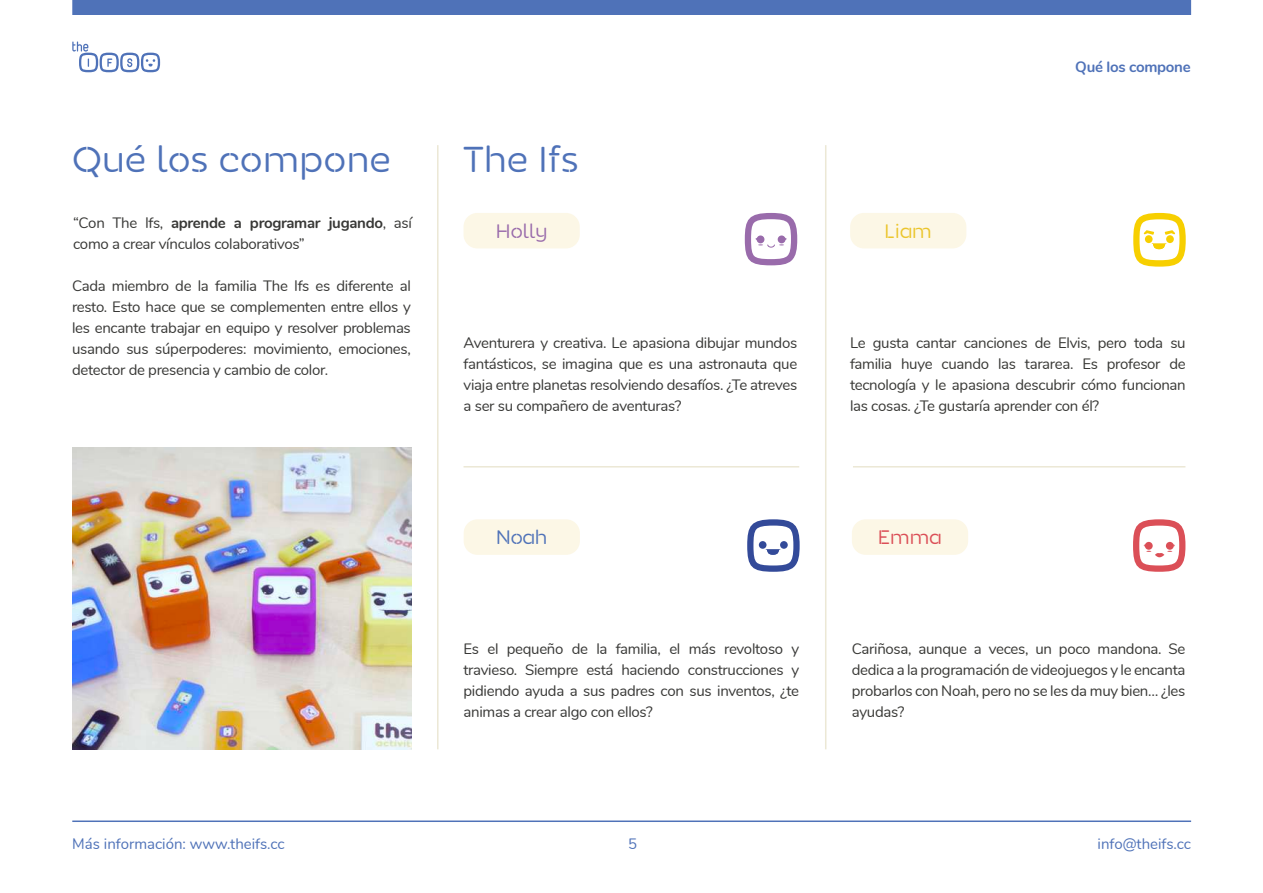
<style>
.page{position:relative;width:1263px;height:893px;background:#fff}
.page>*{position:absolute;margin:0;border:0;box-sizing:border-box;transform-origin:0 0}
.t1{font:300 36px "Monty Stencil";color:#4f72b8}
.t2{font:300 19.5px "Monty Stencil";letter-spacing:-.02em;color:#996bab}
.t3{font:300 19.5px "Monty Stencil";color:#db4f57}
.t4{font:300 19.5px "Monty Stencil";color:#ebc52c}
.t5{font:300 19.5px "Monty Stencil";color:#4f72b8}
.t6{font:15px/21px "Nunito";letter-spacing:-.02em;color:#383836;text-align:justify}
.t7{font:15px/21px "Nunito";letter-spacing:-.02em;color:#383835;text-align:justify}
.t8{font:15px "Nunito";color:#4f72b8}
.t9{font:700 15px "Nunito";letter-spacing:-.02em;color:#4f72b8}
.s1{font-weight:700}
</style>
<div class="page">
<hr style="left:72px;top:820px;width:1119px;height:2px;background:#4f72b8">
<div style="left:72px;top:0;width:1119px;height:15px;background:#4f72b8"></div>
<svg style="left:72px;top:41px;width:88px;height:31px"></svg>
<img style="left:72px;top:447px;width:340px;height:302px">
<hr style="left:825px;top:145px;width:1px;height:604px;background:#ece8d5">
<hr style="left:437px;top:145px;width:1px;height:604px;background:#ece8d5">
<hr style="left:463px;top:466px;width:336px;height:1px;background:#ece8d5">
<hr style="left:853px;top:466px;width:332px;height:1px;background:#ece8d5">
<div style="left:852px;top:519px;width:116px;height:36px;background:#fcf7e6;border-radius:14px"></div>
<div style="left:850px;top:213px;width:116px;height:35px;background:#fcf7e6;border-radius:14px"></div>
<div style="left:463px;top:213px;width:117px;height:35px;background:#fcf7e6;border-radius:14px"></div>
<div style="left:464px;top:519px;width:116px;height:36px;background:#fcf7e6;border-radius:14px"></div>
<svg style="left:1133px;top:519px;width:52px;height:53px"></svg>
<svg style="left:745px;top:213px;width:52px;height:52px"></svg>
<svg style="left:747px;top:519px;width:53px;height:53px"></svg>
<div style="left:759px;top:541px;width:7px;height:8px;background:#334a99;border-radius:50%"></div>
<div style="left:780px;top:541px;width:8px;height:8px;background:#334a99;border-radius:50%"></div>
<svg style="left:1133px;top:213px;width:53px;height:54px"></svg>
<h1 class="t1" style="left:72px;top:137px;width:320px">Qué los compone</h1>
<h1 class="t1" style="left:463px;top:137px;width:117px">The Ifs</h1>
<p class="t9" style="left:1075px;top:56px;width:117px">Qué los compone</p>
<p class="t6" style="left:73px;top:212px;width:340px">“Con The Ifs, <span class="s1">aprende a programar jugando</span>, así como a crear vínculos colaborativos”</p>
<p class="t6" style="left:72px;top:275px;width:340px">Cada miembro de la familia The Ifs es diferente al resto. Esto hace que se complementen entre ellos y les encante trabajar en equipo y resolver problemas usando sus súperpoderes: movimiento, emociones, detector de presencia y cambio de color.</p>
<h2 class="t2" style="left:496px;top:219px;width:54px">Holly</h2>
<h2 class="t4" style="left:884px;top:219px;width:49px">Liam</h2>
<p class="t6" style="left:464px;top:331px;width:335px">Aventurera y creativa. Le apasiona dibujar mundos fantásticos, se imagina que es una astronauta que viaja entre planetas resolviendo desafíos. ¿Te atreves a ser su compañero de aventuras?</p>
<h2 class="t5" style="left:496px;top:525px;width:53px">Noah</h2>
<p class="t6" style="left:463px;top:637px;width:337px">Es el pequeño de la familia, el más revoltoso y travieso. Siempre está haciendo construcciones y pidiendo ayuda a sus padres con sus inventos, ¿te animas a crear algo con ellos?</p>
<p class="t7" style="left:850px;top:331px;width:337px">Le gusta cantar canciones de Elvis, pero toda su familia huye cuando las tararea. Es profesor de tecnología y le apasiona descubrir cómo funcionan las cosas. ¿Te gustaría aprender con él?</p>
<h2 class="t3" style="left:878px;top:525px;width:66px">Emma</h2>
<p class="t7" style="left:852px;top:637px;width:335px">Cariñosa, aunque a veces, un poco mandona. Se dedica a la programación de videojuegos y le encanta probarlos con Noah, pero no se les da muy bien… ¿les ayudas?</p>
<p class="t8" style="left:72px;top:832px;width:214px">Más información: www.theifs.cc</p>
<p class="t8" style="left:628px;top:832px;width:10px">5</p>
<p class="t8" style="left:1097px;top:832px;width:95px">info@theifs.cc</p>
</div>
